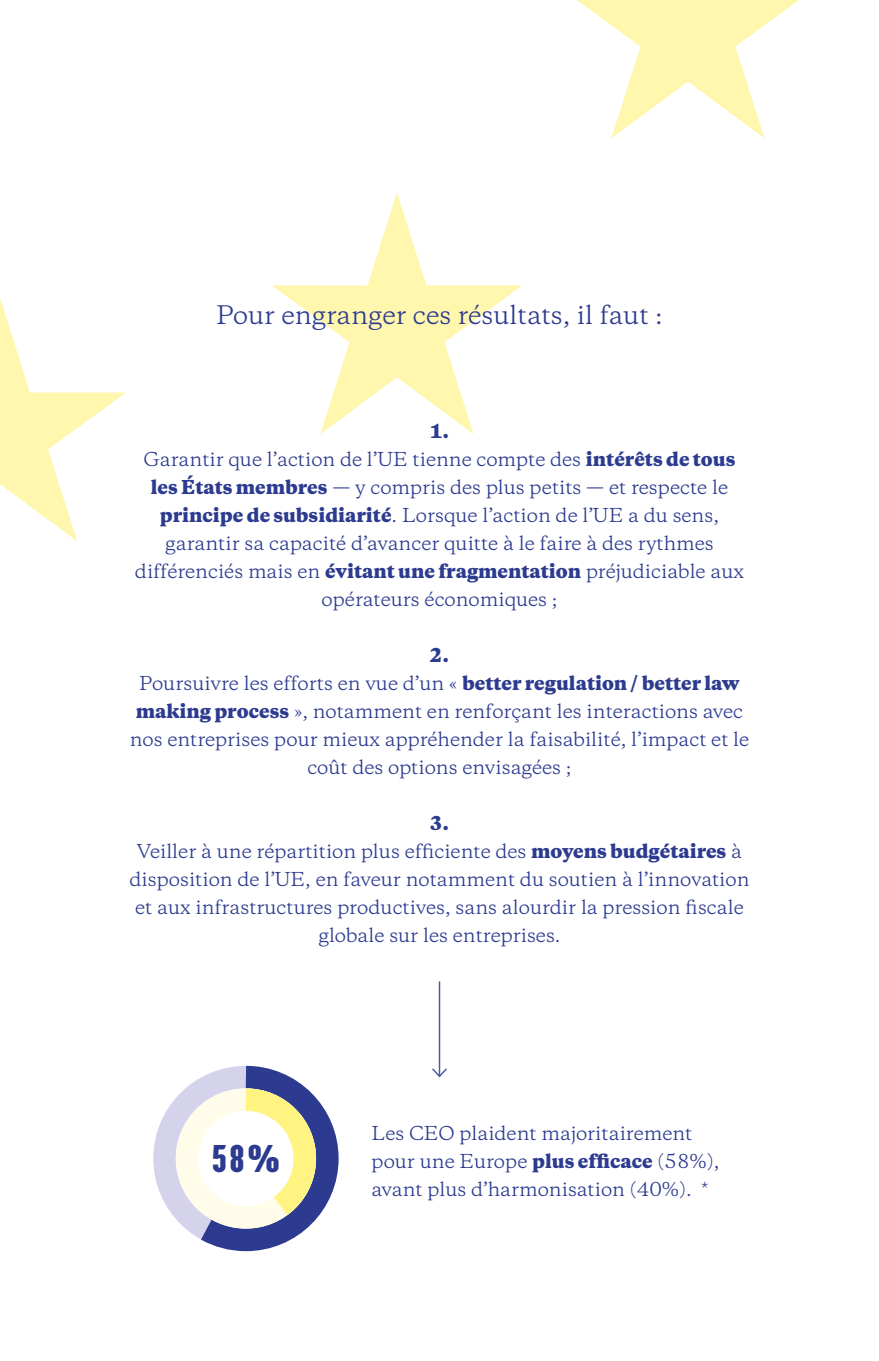
<style>
.page{position:relative;width:879px;height:1361px;background:#fff}
.page>*{position:absolute;margin:0;border:0;box-sizing:border-box;transform-origin:0 0}
.Hoofdstuk_-_Titel{font:33.8px "Champion HTF Lightweight";color:#2c3b8f}
.Inleiding{font:24px "Copernicus";color:#2c3b8f}
.Body_-_Opsomming_3{font:18px/28px "Copernicus";color:#2c3b8f;text-align:center}
.s1{font-weight:800}
</style>
<div class="page">
<hr style="left:878px;top:0;width:1px;height:1361px;background:#d4d3eb">
<svg style="left:0;top:299px;width:126px;height:241px"></svg>
<svg style="left:272px;top:193px;width:250px;height:241px"></svg>
<svg style="left:577px;top:0;width:222px;height:139px"></svg>
<div style="left:153px;top:1066px;width:185px;height:185px;border:22px solid #d4d3eb;border-radius:50%"></div>
<hr style="left:439px;top:981px;width:1px;height:95px;background:#535aa4">
<svg style="left:432px;top:1066px;width:15px;height:12px"></svg>
<svg style="left:176px;top:1065px;width:163px;height:187px"></svg>
<p class="Inleiding" style="left:216px;top:299px;width:448px">Pour engranger ces résultats, il faut :</p>
<p class="Body_-_Opsomming_3" style="left:135px;top:417px;width:610px"><span class="s1">1.<br></span>Garantir que l’action de l’UE tienne compte des <span class="s1">intérêts de tous les États membres</span> — y compris des plus petits — et respecte le <span class="s1">principe de subsidiarité</span>. Lorsque l’action de l’UE a du sens, garantir sa capacité d’avancer quitte à le faire à des rythmes différenciés mais en <span class="s1">évitant une fragmentation</span> préjudiciable aux opérateurs économiques ;</p>
<p class="Body_-_Opsomming_3" style="left:130px;top:641px;width:621px"><span class="s1">2.<br></span>Poursuivre les efforts en vue d’un « <span class="s1">better regulation / better law making process</span> », notamment en renforçant les interactions avec nos entreprises pour mieux appréhender la faisabilité, l’impact et le coût des options envisagées ;</p>
<p class="Body_-_Opsomming_3" style="left:129px;top:809px;width:621px"><span class="s1">3.<br></span>Veiller à une répartition plus efficiente des <span class="s1">moyens budgétaires</span> à disposition de l’UE, en faveur notamment du soutien à l’innovation et aux infrastructures productives, sans alourdir la pression fiscale globale sur les entreprises.</p>
<p class="Hoofdstuk_-_Titel" style="left:212px;top:1136px;width:69px">58%</p>
<p class="Body_-_Opsomming_3" style="left:371px;top:1119px;width:349px;text-align:left">Les CEO plaident majoritairement pour une Europe <span class="s1">plus efficace</span> (58%), avant plus d’harmonisation (40%). *</p>
</div>
